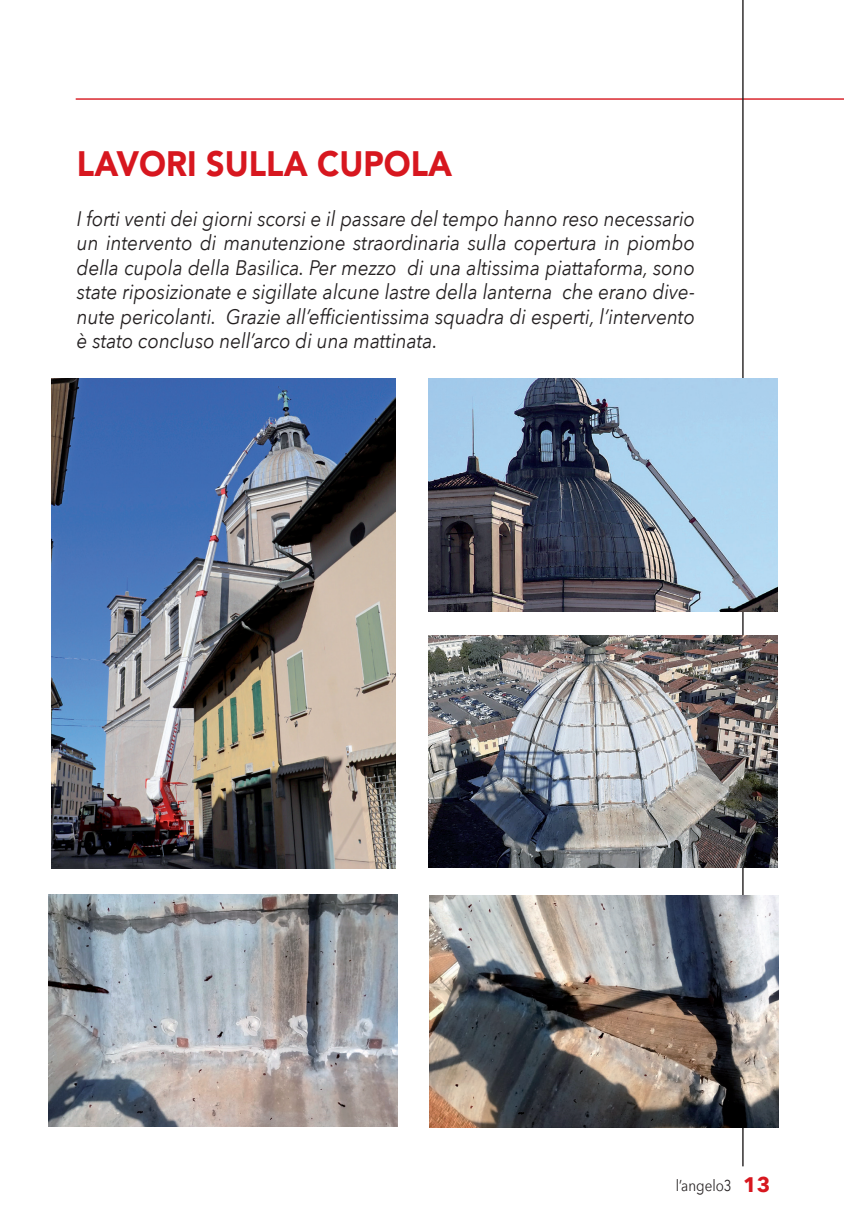
<style>
.page{position:relative;width:844px;height:1216px;background:#fff}
.page>*{position:absolute;margin:0;border:0;box-sizing:border-box;transform-origin:0 0}
.t1{font:900 35px "Avenir";color:#d7171f;scale:.93 1}
.t2{font:italic 21px/24.5px "Avenir Next";color:#231f20;text-align:justify;scale:.9 1}
.t3{font:15.75px "Avenir Next";color:#231f20;scale:.85 1}
.s1{font-weight:700;font-size:21px;color:#d7171f}
</style>
<div class="page">
<hr style="left:76px;top:98px;width:767px;height:2px;background:#d7171f">
<hr style="left:742px;top:0;width:1px;height:1166px;background:#231f20">
<img style="left:428px;top:378px;width:349px;height:233px">
<img style="left:428px;top:635px;width:349px;height:232px">
<img style="left:429px;top:895px;width:349px;height:232px">
<img style="left:48px;top:894px;width:349px;height:232px">
<img style="left:51px;top:378px;width:345px;height:490px">
<h1 class="t1" style="left:77px;top:142px;width:405px">LAVORI SULLA CUPOLA</h1>
<p class="t2" style="left:77px;top:205px;width:688px">I forti venti dei giorni scorsi e il passare del tempo hanno reso necessario un intervento di manutenzione straordinaria sulla copertura in piombo della cupola della Basilica. Per mezzo di una altissima piattaforma, sono state riposizionate e sigillate alcune lastre della lanterna che erano dive&shy;nute pericolanti. Grazie all’efficientissima squadra di esperti, l’intervento è stato concluso nell’arco di una mattinata.</p>
<p class="t3" style="left:675px;top:1171px;width:113px">l’angelo3 <span class="s1">13</span></p>
</div>
